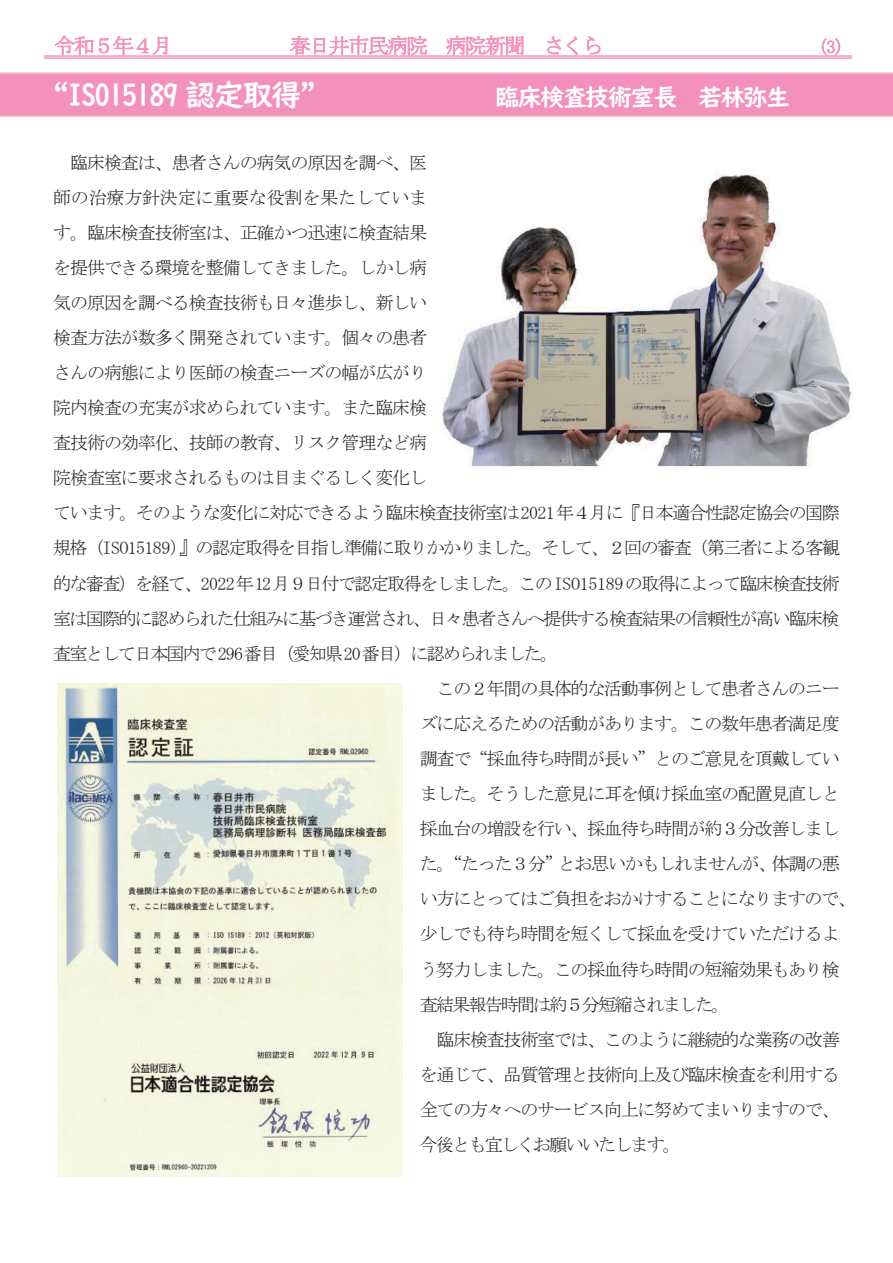
<style>
.page{position:relative;width:893px;height:1263px;background:#fff}
.page>*{position:absolute;margin:0;border:0;box-sizing:border-box;transform-origin:0 0}
.t1{font:700 30px "UD Digi Kyokasho Pro N";color:#fff}
.t2{font:700 24px "UD Digi Kyokasho Pro N";letter-spacing:-.06em;color:#fff}
.t3{font:18px "MS Mincho";letter-spacing:-.07em;color:#231f20}
.t4{font:18px "MS Mincho";letter-spacing:-.09em;color:#231f20}
.t5{font:18px "MS Mincho";letter-spacing:-.1em;color:#231f20}
.t6{font:18px "MS Mincho";letter-spacing:-.01em;color:#231f20}
</style>
<div class="page">
<hr style="left:44px;top:56px;width:807px;height:1px;background:#f6b2d1">
<hr style="left:44px;top:58px;width:807px;height:1px;background:#f6b2d1">
<svg style="left:822px;top:38px;width:18px;height:17px"></svg>
<svg style="left:290px;top:35px;width:137px;height:21px"></svg>
<svg style="left:446px;top:35px;width:78px;height:20px"></svg>
<svg style="left:547px;top:36px;width:14px;height:18px"></svg>
<svg style="left:567px;top:36px;width:11px;height:19px"></svg>
<svg style="left:587px;top:36px;width:14px;height:18px"></svg>
<svg style="left:55px;top:35px;width:38px;height:20px"></svg>
<svg style="left:99px;top:36px;width:69px;height:19px"></svg>
<svg style="left:0;top:72px;width:893px;height:45px;background:#f393bc"></svg>
<img style="left:57px;top:684px;width:346px;height:492px">
<img style="left:442px;top:174px;width:410px;height:293px">
<h1 class="t1" style="left:53px;top:70px;width:264px">“ISO15189 認定取得”</h1>
<h2 class="t2" style="left:495px;top:77px;width:296px">臨床検査技術室長　若林弥生</h2>
<p class="t3" style="left:53px;top:153px;width:376px">　臨床検査は、患者さんの病気の原因を調べ、医</p>
<p class="t6" style="left:53px;top:188px;width:376px">師の治療方針決定に重要な役割を果たしていま</p>
<p class="t3" style="left:53px;top:223px;width:376px">す。臨床検査技術室は、正確かつ迅速に検査結果</p>
<p class="t3" style="left:53px;top:258px;width:376px">を提供できる環境を整備してきました。しかし病</p>
<p class="t3" style="left:53px;top:293px;width:376px">気の原因を調べる検査技術も日々進歩し、新しい</p>
<p class="t3" style="left:53px;top:328px;width:376px">検査方法が数多く開発されています。個々の患者</p>
<p class="t3" style="left:53px;top:364px;width:376px">さんの病態により医師の検査ニーズの幅が広がり</p>
<p class="t3" style="left:53px;top:399px;width:376px">院内検査の充実が求められています。また臨床検</p>
<p class="t3" style="left:53px;top:434px;width:376px">査技術の効率化、技師の教育、リスク管理など病</p>
<p class="t3" style="left:53px;top:469px;width:376px">院検査室に要求されるものは目まぐるしく変化し</p>
<p class="t3" style="left:53px;top:504px;width:788px">ています。そのような変化に対応できるよう臨床検査技術室は2021年４月に『日本適合性認定協会の国際</p>
<p class="t3" style="left:53px;top:539px;width:788px">規格（ISO15189）』の認定取得を目指し準備に取りかかりました。そして、２回の審査（第三者による客観</p>
<p class="t4" style="left:53px;top:574px;width:788px">的な審査）を経て、2022年12月９日付で認定取得をしました。このISO15189の取得によって臨床検査技術</p>
<p class="t4" style="left:53px;top:609px;width:788px">室は国際的に認められた仕組みに基づき運営され、日々患者さんへ提供する検査結果の信頼性が高い臨床検</p>
<p class="t5" style="left:53px;top:644px;width:506px">査室として日本国内で296番目（愛知県20番目）に認められました。</p>
<p class="t3" style="left:420px;top:679px;width:421px">　この２年間の具体的な活動事例として患者さんのニー</p>
<p class="t3" style="left:420px;top:714px;width:421px">ズに応えるための活動があります。この数年患者満足度</p>
<p class="t3" style="left:420px;top:749px;width:421px">調査で“採血待ち時間が長い”とのご意見を頂戴してい</p>
<p class="t3" style="left:420px;top:785px;width:421px">ました。そうした意見に耳を傾け採血室の配置見直しと</p>
<p class="t3" style="left:420px;top:820px;width:421px">採血台の増設を行い、採血待ち時間が約３分改善しまし</p>
<p class="t3" style="left:420px;top:855px;width:421px">た。“たった３分”とお思いかもしれませんが、体調の悪</p>
<p class="t3" style="left:420px;top:890px;width:438px">い方にとってはご負担をおかけすることになりますので、</p>
<p class="t3" style="left:420px;top:925px;width:421px">少しでも待ち時間を短くして採血を受けていただけるよ</p>
<p class="t3" style="left:420px;top:960px;width:421px">う努力しました。この採血待ち時間の短縮効果もあり検</p>
<p class="t5" style="left:420px;top:995px;width:311px">査結果報告時間は約５分短縮されました。</p>
<p class="t3" style="left:420px;top:1030px;width:421px">　臨床検査技術室では、このように継続的な業務の改善</p>
<p class="t3" style="left:420px;top:1065px;width:421px">を通じて、品質管理と技術向上及び臨床検査を利用する</p>
<p class="t3" style="left:420px;top:1100px;width:421px">全ての方々へのサービス向上に努めてまいりますので、</p>
<p class="t5" style="left:420px;top:1135px;width:262px">今後とも宜しくお願いいたします。</p>
</div>
